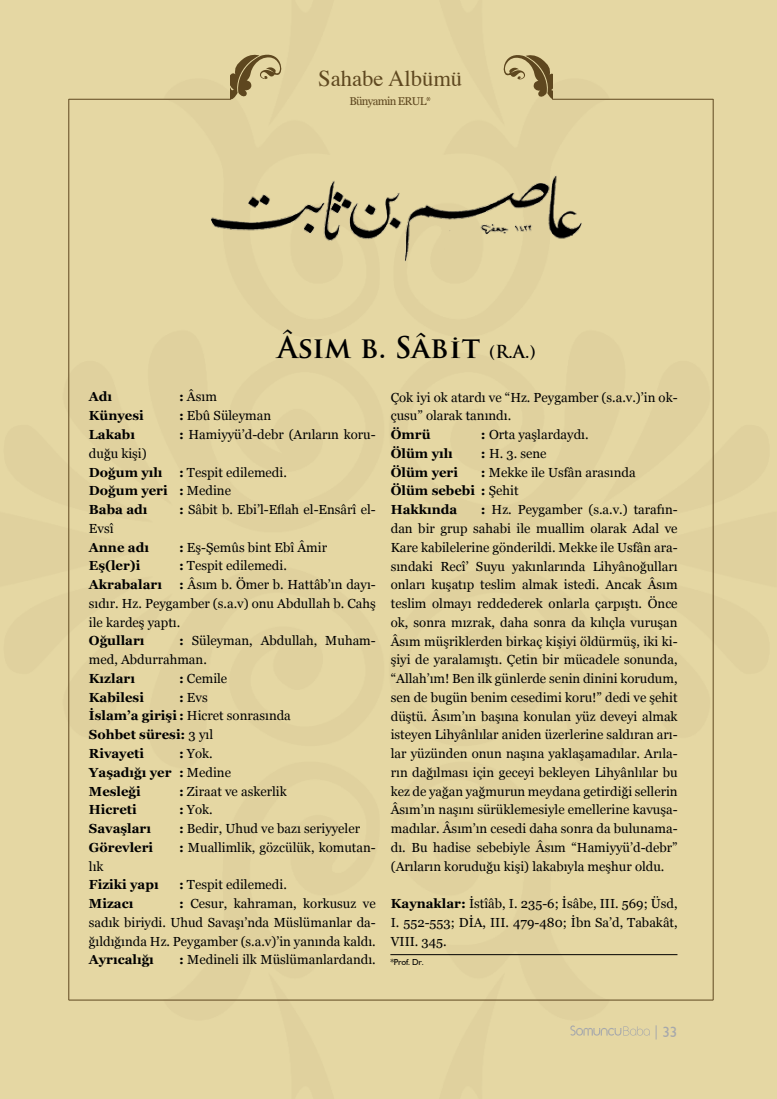
<style>
.page{position:relative;width:777px;height:1099px;background:#fff}
.page>*{position:absolute;margin:0;border:0;box-sizing:border-box;transform-origin:0 0}
.t1{font:700 29.12px "Trajan Pro";color:#000}
.t2{font:22.62px "Times";color:#5e471f}
.t3{font:15px "Gill Sans";color:#a7a9ac}
.t4{font:13.12px/18.8px "Georgia";color:#000}
.t5{font:700 13.12px/18.8px "Georgia";color:#000}
.t6{font:11.38px "Georgia";letter-spacing:-.06em;color:#5e471f}
.t7{font:8.75px "Gill Sans";letter-spacing:-.02em;color:#000}
.s1{font-size:21.88px}
.s2{font-size:17.5px}
.s3{font-weight:700}
.s4{font-weight:400}
</style>
<div class="page">
<div style="left:0;top:0;width:776px;height:1098px;background:#e5d7a3"></div>
<hr style="left:69px;top:99px;width:162px;height:1px;background:#5e471f">
<hr style="left:712px;top:99px;width:1px;height:901px;background:#5e471f">
<hr style="left:69px;top:99px;width:1px;height:901px;background:#5e471f">
<hr style="left:552px;top:99px;width:161px;height:1px;background:#5e471f">
<svg style="left:230px;top:53px;width:52px;height:47px;background:#b6a575"></svg>
<svg style="left:502px;top:53px;width:50px;height:48px;background:#b9a878"></svg>
<hr style="left:69px;top:999px;width:643px;height:1px;background:#5e471f">
<img style="left:185px;top:164px;width:403px;height:109px">
<hr style="left:390px;top:954px;width:287px;height:1px;background:#000">
<svg style="left:655px;top:1025px;width:1px;height:14px"></svg>
<svg style="left:570px;top:1025px;width:79px;height:10px"></svg>
<h2 class="t2" style="left:318px;top:57px;width:145px">Sahabe Albümü</h2>
<p class="t6" style="left:349px;top:94px;width:83px">Bünyamin ERUL*</p>
<h1 class="t1" style="left:277px;top:329px;width:260px">Âsım b. Sâb<span class="s1">İ</span>t <span class="s2">(R.A.)</span></h1>
<p class="t5" style="left:89px;top:387px;width:25px">Adı</p>
<p class="t4" style="left:179px;top:387px;width:39px"><span class="s3">:</span> Âsım</p>
<p class="t5" style="left:89px;top:406px;width:56px">Künyesi</p>
<p class="t4" style="left:179px;top:406px;width:94px"><span class="s3">:</span> Ebû Süleyman</p>
<p class="t5" style="left:89px;top:425px;width:48px">Lakabı</p>
<p class="t4" style="left:179px;top:425px;width:198px"><span class="s3">:</span> Hamiyyü’d-debr (Arıların koru-</p>
<p class="t4" style="left:89px;top:444px;width:199px">duğu kişi)<br><span class="s3">Doğum yılı :</span> Tespit edilemedi.<br><span class="s3">Doğum yeri :</span> Medine<br><span class="s3">Baba adı</span></p>
<p class="t4" style="left:179px;top:500px;width:198px"><span class="s3">:</span> Sâbit b. Ebi’l-Eflah el-Ensârî el-</p>
<p class="t4" style="left:89px;top:519px;width:26px">Evsî</p>
<p class="t5" style="left:89px;top:537px;width:62px">Anne adı</p>
<p class="t4" style="left:179px;top:537px;width:149px"><span class="s3">:</span> Eş-Şemûs bint Ebî Âmir</p>
<p class="t5" style="left:89px;top:556px;width:53px">Eş(ler)i</p>
<p class="t4" style="left:179px;top:556px;width:109px"><span class="s3">:</span> Tespit edilemedi.</p>
<p class="t5" style="left:89px;top:575px;width:75px">Akrabaları</p>
<p class="t4" style="left:89px;top:575px;width:288px;text-align:justify;text-indent:90px"><span class="s3">:</span> Âsım b. Ömer b. Hattâb’ın dayı&shy;sıdır. Hz. Peygamber (s.a.v) onu Abdullah b. Cahş ile kardeş yaptı.</p>
<p class="t5" style="left:89px;top:631px;width:57px">Oğulları</p>
<p class="t4" style="left:89px;top:631px;width:288px;text-indent:90px"><span class="s3">:</span> Süleyman, Abdullah, Muham&shy;med, Abdurrahman.</p>
<p class="t5" style="left:89px;top:668px;width:48px">Kızları</p>
<p class="t4" style="left:179px;top:669px;width:50px"><span class="s3">:</span> Cemile</p>
<p class="t5" style="left:89px;top:687px;width:57px">Kabilesi</p>
<p class="t5" style="left:89px;top:687px;width:203px;text-indent:90px">: <span class="s4">Evs<br></span>İslam’a girişi: <span class="s4">Hicret sonrasında<br></span>Sohbet süresi: <span class="s4">3 yıl<br></span>Rivayeti</p>
<p class="t5" style="left:89px;top:744px;width:143px;text-indent:90px">: <span class="s4">Yok.<br></span>Yaşadığı yer : <span class="s4">Medine<br></span>Mesleği</p>
<p class="t4" style="left:179px;top:781px;width:109px"><span class="s3">:</span> Ziraat ve askerlik</p>
<p class="t5" style="left:89px;top:800px;width:49px">Hicreti</p>
<p class="t4" style="left:179px;top:800px;width:35px"><span class="s3">:</span> Yok.</p>
<p class="t5" style="left:89px;top:819px;width:64px">Savaşları</p>
<p class="t4" style="left:179px;top:819px;width:182px"><span class="s3">:</span> Bedir, Uhud ve bazı seriyyeler</p>
<p class="t5" style="left:89px;top:837px;width:66px">Görevleri</p>
<p class="t4" style="left:179px;top:837px;width:198px"><span class="s3">:</span> Muallimlik, gözcülük, komutan-</p>
<p class="t4" style="left:89px;top:856px;width:16px">lık</p>
<p class="t5" style="left:89px;top:875px;width:71px">Fiziki yapı</p>
<p class="t4" style="left:179px;top:875px;width:109px"><span class="s3">:</span> Tespit edilemedi.</p>
<p class="t5" style="left:89px;top:894px;width:46px">Mizacı</p>
<p class="t4" style="left:89px;top:894px;width:288px;text-align:justify;text-indent:90px"><span class="s3">:</span> Cesur, kahraman, korkusuz ve sadık biriydi. Uhud Savaşı’nda Müslümanlar da&shy;ğıldığında Hz. Peygamber (s.a.v)’in yanında kaldı.</p>
<p class="t5" style="left:89px;top:950px;width:66px">Ayrıcalığı</p>
<p class="t4" style="left:179px;top:950px;width:198px"><span class="s3">:</span> Medineli ilk Müslümanlardandı.</p>
<p class="t4" style="left:390px;top:387px;width:288px">Çok iyi ok atardı ve “Hz. Peygamber (s.a.v.)’in ok&shy;çusu” olarak tanındı.</p>
<p class="t5" style="left:390px;top:425px;width:41px">Ömrü</p>
<p class="t4" style="left:480px;top:425px;width:109px"><span class="s3">:</span> Orta yaşlardaydı.</p>
<p class="t5" style="left:390px;top:444px;width:64px">Ölüm yılı</p>
<p class="t4" style="left:480px;top:444px;width:67px"><span class="s3">:</span> H. 3. sene</p>
<p class="t5" style="left:390px;top:462px;width:69px">Ölüm yeri</p>
<p class="t4" style="left:390px;top:462px;width:246px;text-indent:90px"><span class="s3">:</span> Mekke ile Usfân arasında<br><span class="s3">Ölüm sebebi :</span> Şehit<br><span class="s3">Hakkında</span></p>
<p class="t4" style="left:390px;top:500px;width:288px;text-align:justify;text-indent:90px"><span class="s3">:</span> Hz. Peygamber (s.a.v.) tarafın&shy;dan bir grup sahabi ile muallim olarak Adal ve Kare kabilelerine gönderildi. Mekke ile Usfân ara&shy;sındaki Recî’ Suyu yakınlarında Lihyânoğulları onları kuşatıp teslim almak istedi. Ancak Âsım teslim olmayı reddederek onlarla çarpıştı. Önce ok, sonra mızrak, daha sonra da kılıçla vuruşan Âsım müşriklerden birkaç kişiyi öldürmüş, iki ki&shy;şiyi de yaralamıştı. Çetin bir mücadele sonunda, “Allah’ım! Ben ilk günlerde senin dinini korudum, sen de bugün benim cesedimi koru!” dedi ve şehit düştü. Âsım’ın başına konulan yüz deveyi almak isteyen Lihyânlılar aniden üzerlerine saldıran arı&shy;lar yüzünden onun naşına yaklaşamadılar. Arıla&shy;rın dağılması için geceyi bekleyen Lihyânlılar bu kez de yağan yağmurun meydana getirdiği sellerin Âsım’ın naşını sürüklemesiyle emellerine kavuşa&shy;madılar. Âsım’ın cesedi daha sonra da bulunama&shy;dı. Bu hadise sebebiyle Âsım “Hamiyyü’d-debr” (Arıların koruduğu kişi) lakabıyla meşhur oldu.</p>
<p class="t4" style="left:390px;top:894px;width:288px;text-align:justify"><span class="s3">Kaynaklar:</span> İstîâb, I. 235-6; İsâbe, III. 569; Üsd, I. 552-553; DİA, III. 479-480; İbn Sa’d, Tabakât, VIII. 345.</p>
<p class="t7" style="left:390px;top:956px;width:35px">*Prof. Dr.</p>
<p class="t3" style="left:662px;top:1023px;width:16px">33</p>
</div>
